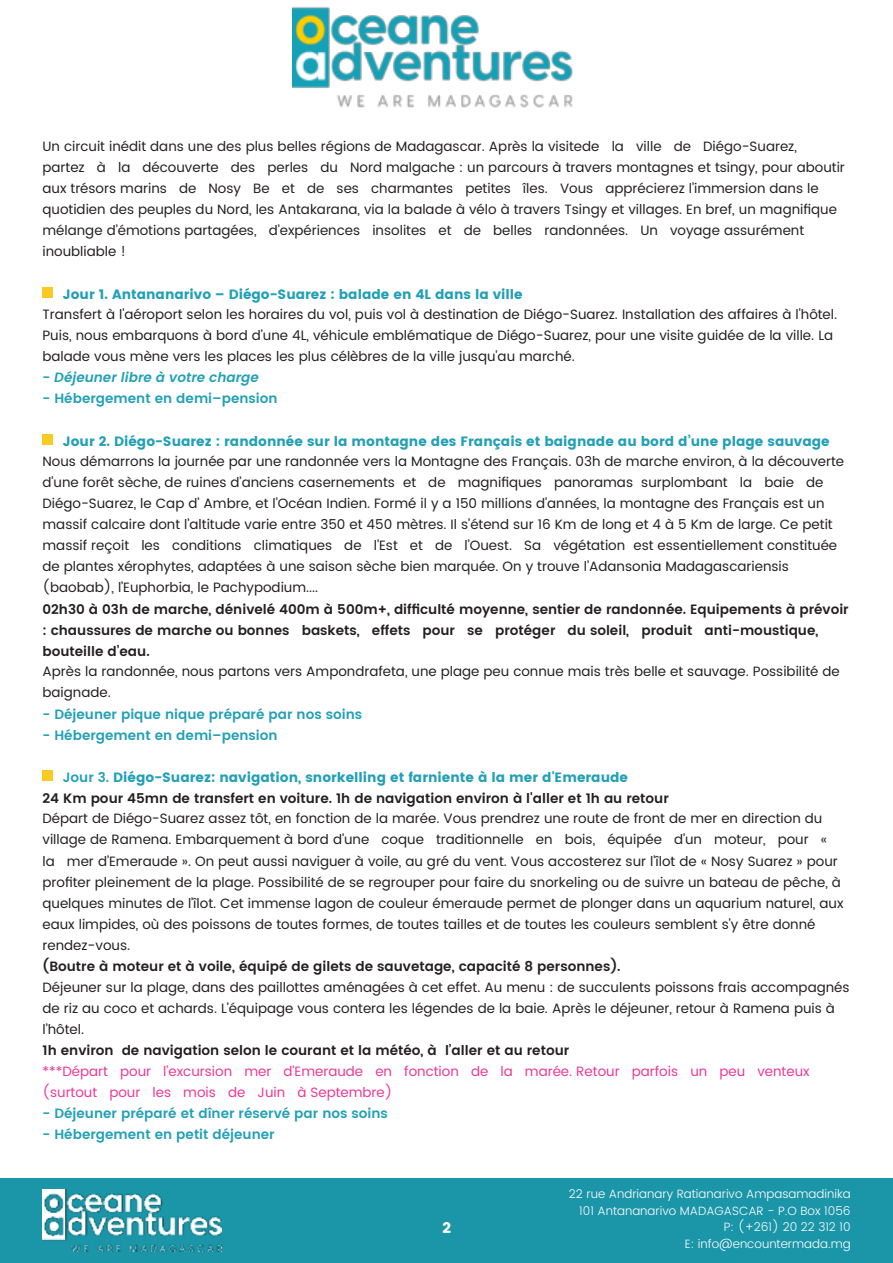
<style>
.page{position:relative;width:893px;height:1263px;background:#fff}
.page>*{position:absolute;margin:0;border:0;box-sizing:border-box;transform-origin:0 0}
.t1{font:15px "Poppins";color:#fff}
.t2{font:13.5px/21px "Poppins";color:#231f20}
.t3{font:600 13.5px/21px "Poppins";color:#231f20}
.t4{font:600 13.5px "Poppins";color:#22a0b6}
.t5{font:13.5px "Poppins";color:#22a0b6}
.t6{font:13.5px/21px "Poppins";color:#ed3795}
.t7{font:italic 600 13.5px "Poppins";color:#22a0b6}
.t8{font:300 12px/16.5px "Poppins";color:#fff;text-align:right}
.s1{font-style:normal}
.s2{color:#22a0b6}
.s3{font-weight:400;color:#22a0b6}
</style>
<div class="page">
<img style="left:293px;top:7px;width:280px;height:101px">
<div style="left:0;top:1178px;width:893px;height:85px;background:#1b95a8"></div>
<img style="left:43px;top:1190px;width:178px;height:62px">
<div style="left:43px;top:287px;width:10px;height:11px;background:#f9ca21"></div>
<div style="left:43px;top:435px;width:10px;height:10px;background:#f9ca21"></div>
<div style="left:43px;top:770px;width:10px;height:11px;background:#f9ca21"></div>
<p class="t2" style="left:43px;top:136px;width:804px">Un circuit inédit dans une des plus belles régions de Madagascar. Après la visitede la ville de Diégo-Suarez,<br>partez à la découverte des perles du Nord malgache : un parcours à travers montagnes et tsingy, pour aboutir aux trésors marins de Nosy Be et de ses charmantes petites îles. Vous apprécierez l’immersion dans le quotidien des peuples du Nord, les Antakarana, via la balade à vélo à travers Tsingy et villages. En bref, un magnifique mélange d’émotions partagées, d’expériences insolites et de belles randonnées. Un voyage assurément inoubliable !</p>
<p class="t5" style="left:63px;top:285px;width:461px">Jour 1. Antananarivo – Diégo-Suarez : balade en 4L dans la ville</p>
<p class="t2" style="left:43px;top:304px;width:796px">Transfert à l'aéroport selon les horaires du vol, puis vol à destination de Diégo-Suarez. Installation des affaires à l'hôtel.<br>Puis, nous embarquons à bord d’une 4L, véhicule emblématique de Diégo-Suarez, pour une visite guidée de la ville. La balade vous mène vers les places les plus célèbres de la ville jusqu'au marché.</p>
<p class="t7" style="left:43px;top:371px;width:220px"><span class="s1">-</span> Déjeuner libre à votre charge</p>
<p class="t4" style="left:43px;top:392px;width:237px">- Hébergement en demi–pension</p>
<p class="t5" style="left:63px;top:432px;width:768px">Jour 2. Diégo-Suarez : randonnée sur la montagne des Français et baignade au bord d’une plage sauvage</p>
<p class="t2" style="left:43px;top:451px;width:803px">Nous démarrons la journée par une randonnée vers la Montagne des Français. 03h de marche environ, à la découverte d'une forêt sèche, de ruines d’anciens casernements et de magnifiques panoramas surplombant la baie de Diégo-Suarez, le Cap d’ Ambre, et l’Océan Indien. Formé il y a 150 millions d’années, la montagne des Français est un massif calcaire dont l’altitude varie entre 350 et 450 mètres. Il s’étend sur 16 Km de long et 4 à 5 Km de large. Ce petit massif reçoit les conditions climatiques de l’Est et de l’Ouest. Sa végétation est essentiellement constituée de plantes xérophytes, adaptées à une saison sèche bien marquée. On y trouve l’Adansonia Madagascariensis (baobab), l’Euphorbia, le Pachypodium....</p>
<p class="t3" style="left:43px;top:599px;width:808px">02h30 à 03h de marche, dénivelé 400m à 500m+, difficulté moyenne, sentier de randonnée. Equipements à prévoir : chaussures de marche ou bonnes baskets, effets pour se protéger du soleil, produit anti-moustique, bouteille d’eau.</p>
<p class="t2" style="left:43px;top:661px;width:799px">Après la randonnée, nous partons vers Ampondrafeta, une plage peu connue mais très belle et sauvage. Possibilité de baignade.</p>
<p class="t4" style="left:43px;top:704px;width:321px">- Déjeuner pique nique préparé par nos soins</p>
<p class="t4" style="left:43px;top:728px;width:237px">- Hébergement en demi–pension</p>
<p class="t3" style="left:43px;top:767px;width:628px;text-indent:20px"><span class="s2">Jour 3.</span> <span class="s3">Diégo-Suarez: navigation, snorkelling et farniente à la mer d'Emeraude<br></span>24 Km pour 45mn de transfert en voiture. 1h de navigation environ à l'aller et 1h au retour</p>
<p class="t2" style="left:43px;top:808px;width:802px">Départ de Diégo-Suarez assez tôt, en fonction de la marée. Vous prendrez une route de front de mer en direction du village de Ramena. Embarquement à bord d’une coque traditionnelle en bois, équipée d’un moteur, pour «<br>la mer d’Emeraude ». On peut aussi naviguer à voile, au gré du vent. Vous accosterez sur l’îlot de « Nosy Suarez » pour profiter pleinement de la plage. Possibilité de se regrouper pour faire du snorkeling ou de suivre un bateau de pêche, à quelques minutes de l’îlot. Cet immense lagon de couleur émeraude permet de plonger dans un aquarium naturel, aux eaux limpides, où des poissons de toutes formes, de toutes tailles et de toutes les couleurs semblent s'y être donné rendez-vous.</p>
<p class="t3" style="left:43px;top:956px;width:579px">(Boutre à moteur et à voile, équipé de gilets de sauvetage, capacité 8 personnes).</p>
<p class="t2" style="left:43px;top:976px;width:809px">Déjeuner sur la plage, dans des paillottes aménagées à cet effet. Au menu : de succulents poissons frais accompagnés de riz au coco et achards. L’équipage vous contera les légendes de la baie. Après le déjeuner, retour à Ramena puis à l’hôtel.</p>
<p class="t3" style="left:43px;top:1040px;width:528px">1h environ de navigation selon le courant et la météo, à l’aller et au retour</p>
<p class="t6" style="left:43px;top:1060px;width:769px">***Départ pour l’excursion mer d’Emeraude en fonction de la marée. Retour parfois un peu venteux (surtout pour les mois de Juin à Septembre)</p>
<p class="t4" style="left:43px;top:1106px;width:347px">- Déjeuner préparé et dîner réservé par nos soins</p>
<p class="t4" style="left:43px;top:1127px;width:234px">- Hébergement en petit déjeuner</p>
<p class="t1" style="left:442px;top:1218px;width:10px">2</p>
<p class="t8" style="left:569px;top:1186px;width:283px">22 rue Andrianary Ratianarivo Ampasamadinika 101 Antananarivo MADAGASCAR - P.O Box 1056<br>P: (+261) 20 22 312 10<br>E: info@encountermada.mg</p>
</div>
